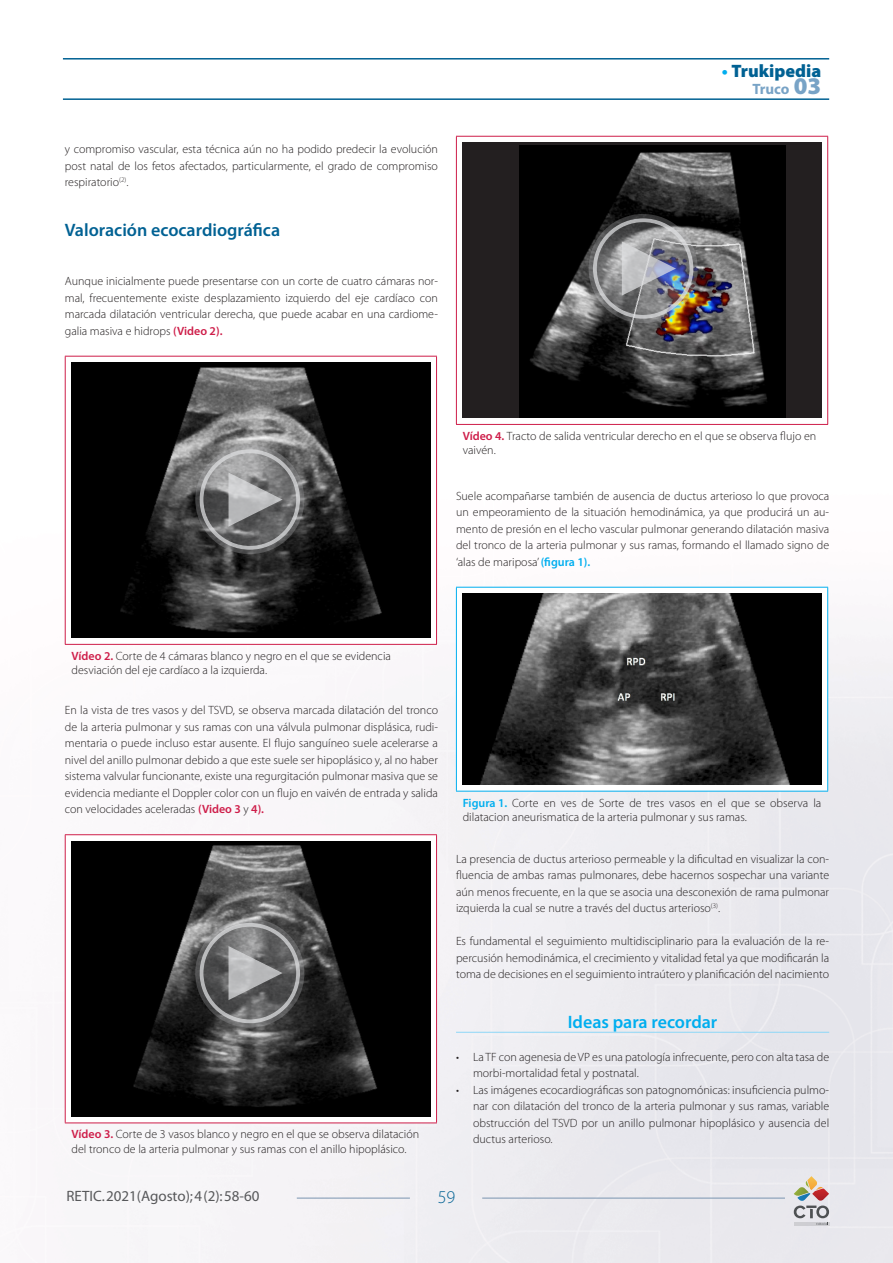
<style>
.page{position:relative;width:893px;height:1263px;background:#fff}
.page>*{position:absolute;margin:0;border:0;box-sizing:border-box;transform-origin:0 0}
._02_Primer_Orden{font:600 18px "Myriad Pro";color:#006193}
.Titulo_Ideas_para_re{font:600 18px "Myriad Pro";color:#00aeef}
.t1{font:900 18px "Myriad Pro";color:#006193}
.t2{font:300 18px "Myriad Pro";color:#006193}
.t3{font:15px "Myriad Pro";color:#57585a}
.t4{font:700 15px "Myriad Pro";letter-spacing:-.005em;color:#78a3c6}
._01_Texto_comun{font:300 12px/16.5px "Myriad Pro";color:#231f20;text-align:justify}
.Pies_video{font:300 12px/14.4px "Myriad Pro";color:#231f20}
.s1{font-weight:600;color:#ce1d49}
.s2{font-weight:700;color:#00aeef}
.s3{font-weight:900;font-size:24px}
.s4{font-weight:600;color:#00aeef}
</style>
<div class="page">
<hr style="left:63px;top:58px;width:766px;height:2px;background:#006193">
<hr style="left:63px;top:98px;width:766px;height:2px;background:#006193">
<hr style="left:482px;top:1198px;width:303px;height:1px;background:#7a94b0">
<hr style="left:297px;top:1198px;width:113px;height:1px;background:#7a94b0">
<hr style="left:794px;top:1222px;width:35px;height:4px;background:#ceced2">
<svg style="left:794px;top:1176px;width:35px;height:49px;background:#c7bdb8"></svg>
<hr style="left:65px;top:356px;width:372px;height:1px;background:#ce1d49">
<hr style="left:65px;top:357px;width:1px;height:287px;background:#ce1d49">
<hr style="left:436px;top:357px;width:1px;height:287px;background:#ce1d49">
<hr style="left:65px;top:644px;width:372px;height:1px;background:#ce1d49">
<div style="left:71px;top:363px;width:360px;height:275px;background:#000"></div>
<img style="left:120px;top:367px;width:262px;height:266px">
<hr style="left:65px;top:834px;width:372px;height:1px;background:#ce1d49">
<hr style="left:65px;top:835px;width:1px;height:287px;background:#ce1d49">
<hr style="left:436px;top:835px;width:1px;height:287px;background:#ce1d49">
<hr style="left:65px;top:1122px;width:372px;height:1px;background:#ce1d49">
<div style="left:71px;top:841px;width:360px;height:275px;background:#000"></div>
<img style="left:133px;top:845px;width:244px;height:262px">
<hr style="left:456px;top:1032px;width:373px;height:1px;background:#8dd7f7">
<hr style="left:456px;top:136px;width:372px;height:1px;background:#ce1d49">
<hr style="left:456px;top:137px;width:1px;height:287px;background:#ce1d49">
<hr style="left:827px;top:137px;width:1px;height:287px;background:#ce1d49">
<hr style="left:456px;top:424px;width:372px;height:1px;background:#ce1d49">
<div style="left:462px;top:143px;width:360px;height:275px;background:#231f20"></div>
<img style="left:519px;top:145px;width:267px;height:273px">
<hr style="left:456px;top:587px;width:372px;height:1px;background:#00aeef">
<hr style="left:456px;top:588px;width:1px;height:203px;background:#00aeef">
<hr style="left:827px;top:588px;width:1px;height:203px;background:#00aeef">
<hr style="left:456px;top:791px;width:372px;height:1px;background:#00aeef">
<img style="left:462px;top:594px;width:360px;height:190px">
<svg style="left:195px;top:445px;width:109px;height:109px;background:#7c7c7d"></svg>
<svg style="left:195px;top:918px;width:109px;height:109px;background:#717172"></svg>
<img style="left:589px;top:214px;width:109px;height:109px">
<p class="_01_Texto_comun" style="left:65px;top:141px;width:375px">y compromiso vascular, esta técnica aún no ha podido predecir la evolución post natal de los fetos afectados, particularmente, el grado de compromiso respiratorio<sup>(2)</sup>.</p>
<p class="_02_Primer_Orden" style="left:65px;top:218px;width:217px">Valoración ecocardiográfica</p>
<p class="_01_Texto_comun" style="left:65px;top:273px;width:375px">Aunque inicialmente puede presentarse con un corte de cuatro cámaras nor&shy;mal, frecuentemente existe desplazamiento izquierdo del eje cardíaco con marcada dilatación ventricular derecha, que puede acabar en una cardiome&shy;galia masiva e hidrops <span class="s1">(Video 2).</span></p>
<h1 class="t1" style="left:722px;top:60px;width:101px"><span class="s2">•</span> Trukipedia</h1>
<p class="t4" style="left:752px;top:79px;width:70px">Truco <span class="s3">03</span></p>
<p class="Pies_video" style="left:463px;top:429px;width:355px"><span class="s1">Vídeo 4.</span> Tracto de salida ventricular derecho en el que se observa flujo en vaivén.</p>
<p class="_01_Texto_comun" style="left:456px;top:487px;width:375px">Suele acompañarse también de ausencia de ductus arterioso lo que provoca un empeoramiento de la situación hemodinámica, ya que producirá un au&shy;mento de presión en el lecho vascular pulmonar generando dilatación masiva del tronco de la arteria pulmonar y sus ramas, formando el llamado signo de ‘alas de mariposa’ <span class="s4">(figura 1).</span></p>
<p class="Pies_video" style="left:72px;top:649px;width:321px"><span class="s1">Vídeo 2.</span> Corte de 4 cámaras blanco y negro en el que se evidencia desviación del eje cardíaco a la izquierda.</p>
<p class="_01_Texto_comun" style="left:65px;top:702px;width:375px">En la vista de tres vasos y del TSVD, se observa marcada dilatación del tronco de la arteria pulmonar y sus ramas con una válvula pulmonar displásica, rudi&shy;mentaria o puede incluso estar ausente. El flujo sanguíneo suele acelerarse a nivel del anillo pulmonar debido a que este suele ser hipoplásico y, al no haber sistema valvular funcionante, existe una regurgitación pulmonar masiva que se evidencia mediante el Doppler color con un flujo en vaivén de entrada y salida con velocidades aceleradas <span class="s1">(Video 3</span> y <span class="s1">4).</span></p>
<p class="Pies_video" style="left:72px;top:1127px;width:349px"><span class="s1">Vídeo 3.</span> Corte de 3 vasos blanco y negro en el que se observa dilatación del tronco de la arteria pulmonar y sus ramas con el anillo hipoplásico.</p>
<p class="_01_Texto_comun" style="left:463px;top:795px;width:360px;line-height:14.4px"><span class="s4">Figura 1.</span> Corte en ves de Sorte de tres vasos en el que se observa la dilatacion aneurismatica de la arteria pulmonar y sus ramas.</p>
<p class="_01_Texto_comun" style="left:456px;top:850px;width:375px">La presencia de ductus arterioso permeable y la dificultad en visualizar la con&shy;fluencia de ambas ramas pulmonares, debe hacernos sospechar una variante aún menos frecuente, en la que se asocia una desconexión de rama pulmonar izquierda la cual se nutre a través del ductus arterioso<sup>(3)</sup>.</p>
<p class="_01_Texto_comun" style="left:456px;top:933px;width:375px">Es fundamental el seguimiento multidisciplinario para la evaluación de la re&shy;percusión hemodinámica, el crecimiento y vitalidad fetal ya que modificarán la toma de decisiones en el seguimiento intraútero y planificación del nacimiento</p>
<p class="Titulo_Ideas_para_re" style="left:568px;top:1010px;width:151px">Ideas para recordar</p>
<p class="_01_Texto_comun" style="left:473px;top:1048px;width:358px;text-indent:-17px">• La TF con agenesia de VP es una patología infrecuente, pero con alta tasa de morbi-mortalidad fetal y postnatal.</p>
<p class="_01_Texto_comun" style="left:473px;top:1081px;width:358px;text-indent:-17px">• Las imágenes ecocardiográficas son patognomónicas: insuficiencia pulmo&shy;nar con dilatación del tronco de la arteria pulmonar y sus ramas, variable obstrucción del TSVD por un anillo pulmonar hipoplásico y ausencia del ductus arterioso.</p>
<p class="t3" style="left:66px;top:1187px;width:195px">RETIC. 2021(Agosto); 4 (2): 58-60</p>
<h1 class="t2" style="left:438px;top:1187px;width:19px">59</h1>
</div>
